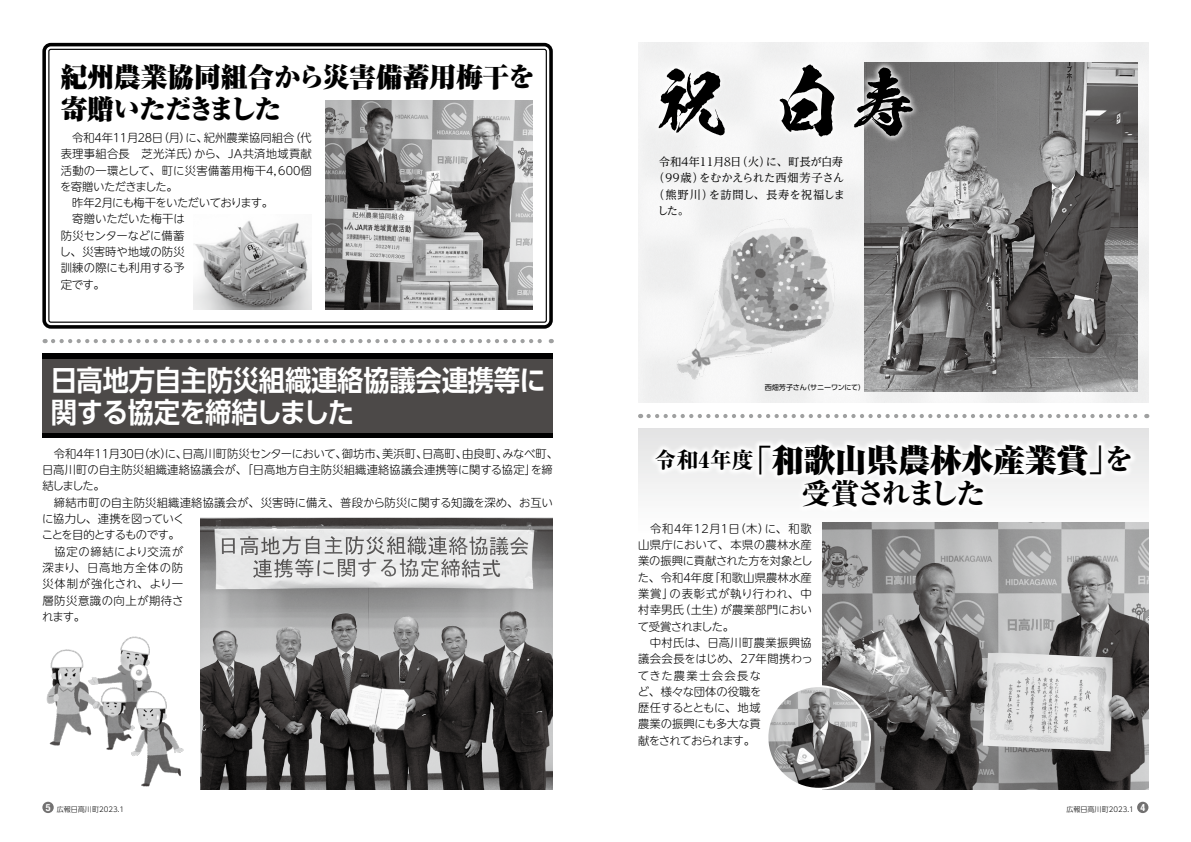
<style>
.page{position:relative;width:1191px;height:842px;background:#fff}
.page>*{position:absolute;margin:0;border:0;box-sizing:border-box;transform-origin:0 0}
.t1{font:74.9px "Kso Kagerou";color:#000}
.t2{font:900 31.6px "Ryumin Pro";color:#000}
.t3{font:800 28.7px "Ryumin Pro";letter-spacing:-.105em;color:#000}
.t4{font:700 28.3px/31.9px "UD Shin Go Pro De";letter-spacing:-.01em;color:#fff;scale:.93 1}
.t5{font:900 26.7px/31.2px "Ryumin Pro";color:#000}
.t6{font:800 22.1px "Ryumin Pro";color:#000}
.t7{font:300 11.3px/16.3px "UD Shin M Go Pro";color:#000}
.t8{font:300 11.3px/16.3px "UD Shin M Go Pro";letter-spacing:-.02em;color:#000}
.t9{font:11.3px/16.3px "UD Reimin Pro";letter-spacing:-.015em;color:#000}
.t10{font:300 11.3px "UD Shin M Go Pro";letter-spacing:-.03em;color:#000}
.t11{font:300 11.3px "UD Shin M Go Pro";letter-spacing:.03em;color:#000}
.t12{font:300 11.3px "UD Shin M Go Pro";letter-spacing:.02em;color:#000}
.t13{font:300 11.3px "UD Shin M Go Pro";letter-spacing:-.055em;color:#000}
.t14{font:300 11.3px/16.3px "UD Shin M Go Pro";letter-spacing:.065em;color:#000}
.t15{font:11.3px "UD Reimin Pro";letter-spacing:.005em;color:#000}
.t16{font:300 11.3px "UD Shin M Go Pro";letter-spacing:-.07em;color:#000}
.t17{font:300 11.3px "UD Shin M Go Pro";letter-spacing:-.13em;color:#000}
.t18{font:300 11.3px "UD Shin M Go Pro";letter-spacing:.025em;color:#000}
.t19{font:700 condensed 9.9px "Helvetica Neue";color:#fff}
.t20{font:300 7.1px "UD Shin Go Pro";color:#000}
.t21{font:7.1px "UD Shin Go Pro";letter-spacing:-.04em;color:#000}
.t22{font:7.1px "UD Shin Go Pro";letter-spacing:-.02em;color:#000}
.s1{font-weight:800;font-size:28.7px}
</style>
<div class="page">
<div style="left:1137px;top:802px;width:11px;height:11px;background:#727171;border-radius:50%"></div>
<div style="left:42px;top:802px;width:12px;height:11px;background:#727171;border-radius:50%"></div>
<div style="left:42px;top:354px;width:511px;height:84px;background:#000"></div>
<div style="left:42px;top:43px;width:511px;height:286px;border:4px solid #000;border-radius:7px"></div>
<div style="left:48px;top:49px;width:499px;height:274px;border:1px solid #000;border-radius:2px"></div>
<div style="left:638px;top:429px;width:510px;height:188px;background:linear-gradient(to bottom,#e9e9e9,#fff)"></div>
<div style="left:638px;top:43px;width:510px;height:360px;background:#f3f3f4"></div>
<svg style="left:648px;top:414px;width:499px;height:4px"></svg>
<svg style="left:53px;top:339px;width:499px;height:4px"></svg>
<img style="left:325px;top:101px;width:207px;height:208px">
<img style="left:200px;top:517px;width:353px;height:273px">
<div style="left:42px;top:359px;width:511px;height:74px;background:#4c4948"></div>
<img style="left:193px;top:221px;width:119px;height:88px">
<img style="left:865px;top:62px;width:272px;height:329px">
<img style="left:672px;top:215px;width:169px;height:171px">
<svg style="left:652px;top:58px;width:267px;height:85px;fill:#f6f6f6"></svg>
<img style="left:822px;top:523px;width:326px;height:266px">
<div style="left:649px;top:438px;width:488px;height:76px;background:#fff"></div>
<img style="left:767px;top:686px;width:103px;height:103px;border-radius:51px">
<div style="left:766px;top:685px;width:105px;height:105px;border:2px solid #fff;border-radius:50%"></div>
<img style="left:46px;top:636px;width:138px;height:151px">
<h3 class="t5" style="left:61px;top:60px;width:476px">紀州農業協同組合から災害備蓄用梅干を寄贈いただきました</h3>
<p class="t7" style="left:152px;top:129px;width:58px">（日月に）、</p>
<p class="t7" style="left:290px;top:129px;width:24px">（代</p>
<p class="t7" style="left:204px;top:129px;width:92px">紀州農業協同組合</p>
<p class="t7" style="left:61px;top:129px;width:36px">　令和</p>
<p class="t7" style="left:102px;top:129px;width:13px">年</p>
<p class="t7" style="left:127px;top:129px;width:13px">月</p>
<p class="t7" style="left:93px;top:129px;width:13px">４</p>
<p class="t7" style="left:111px;top:129px;width:20px">１１</p>
<p class="t7" style="left:136px;top:129px;width:20px">２８</p>
<p class="t12" style="left:61px;top:145px;width:140px">表理事組合長　芝光洋氏）</p>
<p class="t7" style="left:194px;top:145px;width:34px">から、</p>
<p class="t12" style="left:225px;top:145px;width:88px">ＪＡ共済地域貢献</p>
<p class="t7" style="left:60px;top:161px;width:207px">活動の一環として、町に災害備蓄用梅干を寄贈いただきました。</p>
<p class="t13" style="left:102px;top:194px;width:173px">月にも梅干をいただいております。</p>
<p class="t7" style="left:300px;top:161px;width:13px">個</p>
<p class="t7" style="left:264px;top:161px;width:40px">４，６００</p>
<p class="t7" style="left:60px;top:194px;width:127px">　昨年<br>　寄贈いただいた梅干は防災センターなどに備蓄し、災害時や地域の防災訓練の際にも利用する予定です。</p>
<p class="t7" style="left:93px;top:194px;width:13px">２</p>
<h3 class="t4" style="left:51px;top:363px;width:534px">日高地方自主防災組織連絡協議会連携等に関する協定を締結しました</h3>
<p class="t7" style="left:133px;top:445px;width:55px">（日水に）、</p>
<p class="t7" style="left:42px;top:445px;width:36px">　令和</p>
<p class="t10" style="left:182px;top:444px;width:166px">日高川町防災センターにおいて、</p>
<p class="t7" style="left:422px;top:445px;width:47px">日高町、</p>
<p class="t7" style="left:342px;top:445px;width:47px">御坊市、</p>
<p class="t7" style="left:382px;top:445px;width:47px">美浜町、</p>
<p class="t7" style="left:462px;top:445px;width:47px">由良町、</p>
<p class="t7" style="left:83px;top:445px;width:13px">年</p>
<p class="t7" style="left:502px;top:445px;width:57px">みなべ町、</p>
<p class="t7" style="left:109px;top:445px;width:13px">月</p>
<p class="t7" style="left:74px;top:445px;width:13px">４</p>
<p class="t7" style="left:93px;top:445px;width:20px">１１</p>
<p class="t7" style="left:117px;top:445px;width:20px">３０</p>
<p class="t7" style="left:42px;top:461px;width:513px">日高川町の自主防災組織連絡協議会が、「日高地方自主防災組織連絡協議会連携等に関する協定」<br>結しました。<br>　締結市町の自主防災組織連絡協議会が、災害時に備え、普段から防災に関する知識を深め、お互いに協力し、連携を図っていく<br>ことを目的とするものです。<br>　協定の締結により交流が<br>深まり、日高地方全体の防<br>災体制が強化され、より一<br>層防災意識の向上が期待さ<br>れます。</p>
<p class="t7" style="left:531px;top:461px;width:24px">を締</p>
<p class="t19" style="left:46px;top:799px;width:6px">5</p>
<p class="t20" style="left:57px;top:803px;width:69px">広報日高川町2023.1</p>
<h1 class="t1" style="left:655px;top:62px;width:76px">祝</h1>
<h1 class="t1" style="left:770px;top:62px;width:153px">白寿</h1>
<p class="t9" style="left:730px;top:153px;width:115px">（日火に）、町長が白寿</p>
<p class="t9" style="left:688px;top:153px;width:13px">年</p>
<p class="t9" style="left:659px;top:153px;width:24px">令和</p>
<p class="t9" style="left:713px;top:153px;width:13px">月</p>
<p class="t9" style="left:679px;top:153px;width:13px">４</p>
<p class="t9" style="left:697px;top:153px;width:20px">１１</p>
<p class="t9" style="left:722px;top:153px;width:13px">８</p>
<p class="t9" style="left:653px;top:169px;width:52px">（９９歳）</p>
<p class="t9" style="left:699px;top:169px;width:147px">をむかえられた西畑芳子さん</p>
<p class="t9" style="left:657px;top:186px;width:58px;text-indent:-4px">（熊野川）した。</p>
<p class="t15" style="left:709px;top:185px;width:138px">を訪問し、長寿を祝福しま</p>
<p class="t21" style="left:803px;top:381px;width:64px">（サニーワンにて(</p>
<p class="t22" style="left:764px;top:381px;width:44px">西畑芳子さん</p>
<h2 class="t2" style="left:740px;top:434px;width:395px">「和歌山県農林水産業賞<span class="s1">を</span>」</h2>
<h3 class="t6" style="left:654px;top:442px;width:101px">令和4年度</h3>
<h3 class="t3" style="left:802px;top:471px;width:185px">受賞されました</h3>
<p class="t7" style="left:765px;top:520px;width:49px">に、和歌</p>
<p class="t7" style="left:728px;top:520px;width:42px">（日木）</p>
<p class="t17" style="left:638px;top:519px;width:84px">　令和４年１２月</p>
<p class="t11" style="left:638px;top:536px;width:175px">山県庁において、本県の農林水産</p>
<p class="t10" style="left:638px;top:552px;width:176px">業の振興に貢献された方を対象とし</p>
<p class="t7" style="left:709px;top:569px;width:104px">「和歌山県農林水産</p>
<p class="t7" style="left:719px;top:520px;width:13px">１</p>
<p class="t14" style="left:669px;top:569px;width:144px;text-indent:-32px">た、令和<br>の表彰式が執り行われ、中</p>
<p class="t7" style="left:691px;top:569px;width:24px">年度</p>
<p class="t7" style="left:681px;top:569px;width:13px">４</p>
<p class="t7" style="left:638px;top:585px;width:37px">業賞」</p>
<p class="t18" style="left:720px;top:601px;width:93px">が農業部門におい</p>
<p class="t7" style="left:679px;top:601px;width:47px">（土生）</p>
<p class="t7" style="left:638px;top:601px;width:48px">村幸男氏</p>
<p class="t16" style="left:637px;top:617px;width:98px">て受賞されました。</p>
<p class="t11" style="left:638px;top:633px;width:175px">　中村氏は、日高川町農業振興協</p>
<p class="t7" style="left:755px;top:650px;width:59px">年間携わっ</p>
<p class="t8" style="left:637px;top:650px;width:125px">議会会長をはじめ、２７てきた農業士会会長など、様々な団体の役職を歴任するとともに、地域農業の振興にも多大な貢献をされておられます。</p>
<p class="t20" style="left:1066px;top:803px;width:69px">広報日高川町2023.1</p>
<p class="t19" style="left:1140px;top:799px;width:6px">4</p>
</div>
